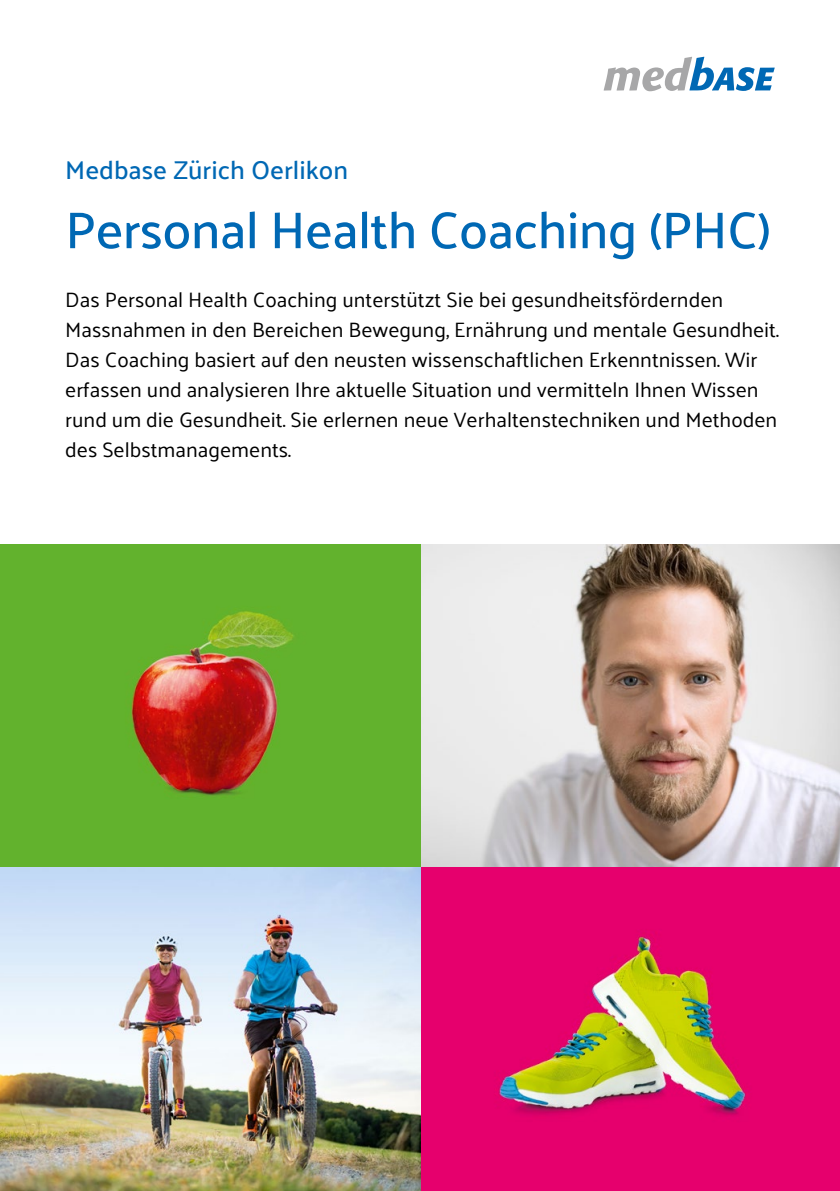
<style>
.page{position:relative;width:840px;height:1191px;background:#fff}
.page>*{position:absolute;margin:0;border:0;box-sizing:border-box;transform-origin:0 0}
.t1{font:500 52px "Palanquin";letter-spacing:-.01em;color:#0068b4}
.t2{font:500 26px "Palanquin";color:#0068b4}
.t3{font:21px/30px "Palanquin";color:#000}
</style>
<div class="page">
<img style="left:0;top:544px;width:839px;height:647px">
<svg style="left:603px;top:57px;width:171px;height:34px"></svg>
<p class="t2" style="left:65px;top:155px;width:284px">Medbase Zürich Oerlikon</p>
<h1 class="t1" style="left:65px;top:200px;width:707px">Personal Health Coaching (PHC)</h1>
<p class="t3" style="left:65px;top:284px;width:714px">Das Personal Health Coaching unterstützt Sie bei gesundheitsfördernden Massnahmen in den Bereichen Bewegung, Ernährung und mentale Gesundheit.<br>Das Coaching basiert auf den neusten wissenschaftlichen Erkenntnissen. Wir erfassen und analysieren Ihre aktuelle Situation und vermitteln Ihnen Wissen rund um die Gesundheit. Sie erlernen neue Verhaltenstechniken und Methoden des Selbstmanagements.</p>
</div>
